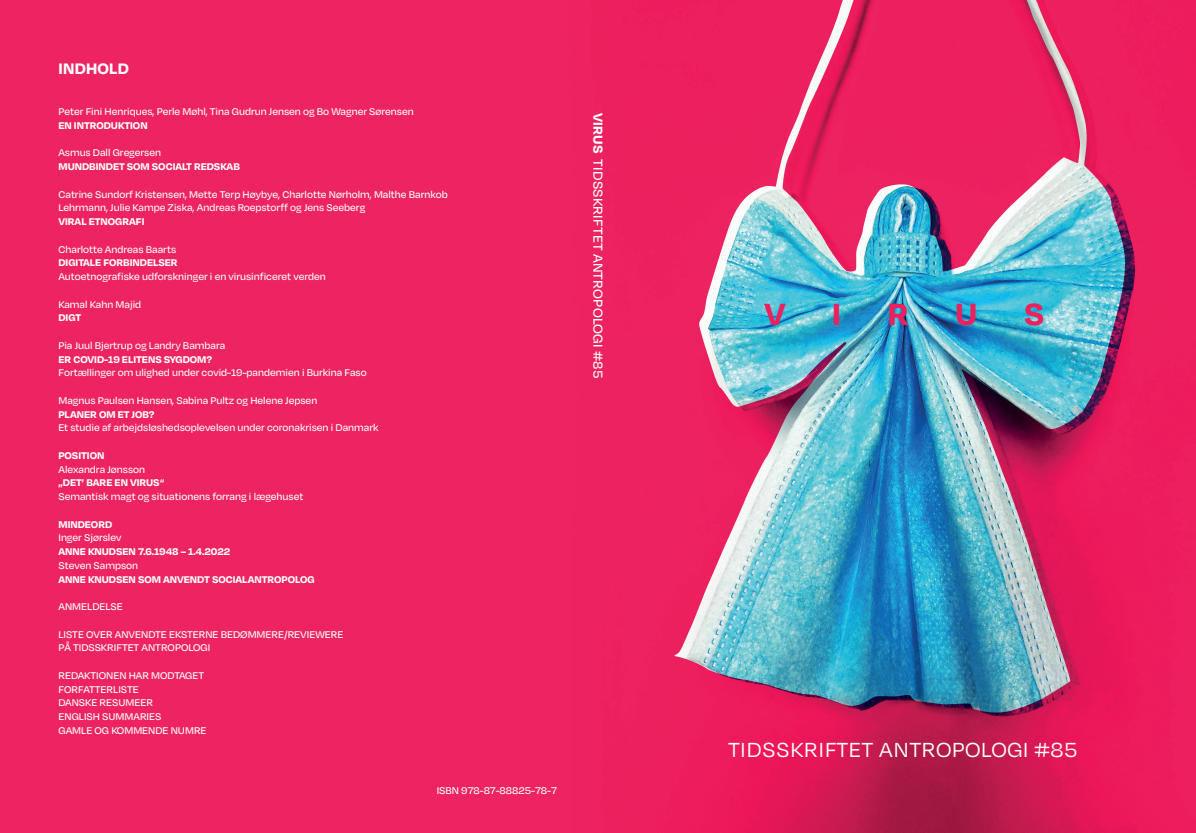
<style>
.page{position:relative;width:1196px;height:833px;background:#fff}
.page>*{position:absolute;margin:0;border:0;box-sizing:border-box;transform-origin:0 0}
.t1{font:700 35.25px "Degular";color:#ed205e}
.t2{font:23.5px "Degular";letter-spacing:.025em;color:#fff}
.t3{font:700 17.5px "Degular";letter-spacing:.015em;color:#fff}
.t4{font:500 15px "Degular";letter-spacing:.015em;color:#fff}
.t5{font:500 11.25px/13.8px "Degular";color:#fff}
.t6{font:700 11.25px "Degular";color:#fff}
.s1{font-weight:700}
</style>
<div class="page">
<img style="left:0;top:0;width:1196px;height:833px">
<h3 class="t3" style="left:58px;top:57px;width:72px">INDHOLD</h3>
<p class="t5" style="left:58px;top:104px;width:357px">Peter Fini Henriques, Perle Møhl, Tina Gudrun Jensen og Bo Wagner Sørensen</p>
<p class="t6" style="left:58px;top:118px;width:91px">EN INTRODUKTION</p>
<p class="t5" style="left:58px;top:145px;width:104px">Asmus Dall Gregersen</p>
<p class="t6" style="left:58px;top:159px;width:183px">MUNDBINDET SOM SOCIALT REDSKAB</p>
<p class="t5" style="left:58px;top:187px;width:391px">Catrine Sundorf Kristensen, Mette Terp Høybye, Charlotte Nørholm, Malthe Barnkob<br>Lehrmann, Julie Kampe Ziska, Andreas Roepstorff og Jens Seeberg</p>
<p class="t6" style="left:58px;top:214px;width:87px">VIRAL ETNOGRAFI</p>
<p class="t5" style="left:58px;top:242px;width:119px">Charlotte Andreas Baarts</p>
<p class="t6" style="left:58px;top:256px;width:121px">DIGITALE FORBINDELSER</p>
<p class="t5" style="left:58px;top:269px;width:269px">Autoetnografiske udforskninger i en virusinficeret verden</p>
<p class="t5" style="left:58px;top:297px;width:84px">Kamal Kahn Majid</p>
<p class="t6" style="left:58px;top:310px;width:24px">DIGT</p>
<p class="t5" style="left:58px;top:338px;width:168px">Pia Juul Bjertrup og Landry Bambara</p>
<p class="t6" style="left:58px;top:352px;width:155px">ER COVID-19 ELITENS SYGDOM?</p>
<p class="t5" style="left:58px;top:365px;width:310px">Fortællinger om ulighed under covid-19-pandemien i Burkina Faso</p>
<p class="t5" style="left:58px;top:393px;width:260px">Magnus Paulsen Hansen, Sabina Pultz og Helene Jepsen</p>
<p class="t6" style="left:58px;top:407px;width:97px">PLANER OM ET JOB?</p>
<p class="t5" style="left:58px;top:420px;width:322px">Et studie af arbejdsløshedsoplevelsen under coronakrisen i Danmark</p>
<p class="t6" style="left:58px;top:448px;width:47px">POSITION</p>
<p class="t5" style="left:58px;top:462px;width:88px">Alexandra Jønsson</p>
<p class="t6" style="left:58px;top:475px;width:107px">„DET’ BARE EN VIRUS“</p>
<p class="t5" style="left:58px;top:489px;width:246px">Semantisk magt og situationens forrang i lægehuset</p>
<p class="t6" style="left:58px;top:517px;width:55px">MINDEORD</p>
<p class="t5" style="left:58px;top:530px;width:64px">Inger Sjørslev</p>
<p class="t6" style="left:58px;top:544px;width:174px">ANNE KNUDSEN 7.6.1948 – 1.4.2022</p>
<p class="t5" style="left:58px;top:558px;width:81px">Steven Sampson</p>
<p class="t6" style="left:58px;top:572px;width:258px">ANNE KNUDSEN SOM ANVENDT SOCIALANTROPOLOG</p>
<p class="t5" style="left:58px;top:599px;width:66px">ANMELDELSE</p>
<p class="t5" style="left:58px;top:627px;width:286px">LISTE OVER ANVENDTE EKSTERNE BEDØMMERE/REVIEWERE<br>PÅ TIDSSKRIFTET ANTROPOLOGI</p>
<p class="t5" style="left:58px;top:668px;width:150px">REDAKTIONEN HAR MODTAGET<br>FORFATTERLISTE<br>DANSKE RESUMEER<br>ENGLISH SUMMARIES<br>GAMLE OG KOMMENDE NUMRE</p>
<p class="t5" style="left:437px;top:782px;width:122px">ISBN 978-87-88825-78-7</p>
<h3 class="t4" style="left:607px;top:113px;width:267px;rotate:90deg"><span class="s1">VIRUS</span> TIDSSKRIFTET ANTROPOLOGI #85</h3>
<h1 class="t1" style="left:765px;top:291px;width:22px">V</h1>
<h1 class="t1" style="left:832px;top:291px;width:10px">I</h1>
<h1 class="t1" style="left:888px;top:291px;width:22px">R</h1>
<h1 class="t1" style="left:955px;top:291px;width:24px">U</h1>
<h1 class="t1" style="left:1024px;top:291px;width:22px">S</h1>
<h2 class="t2" style="left:728px;top:735px;width:351px">TIDSSKRIFTET ANTROPOLOGI #85</h2>
</div>
